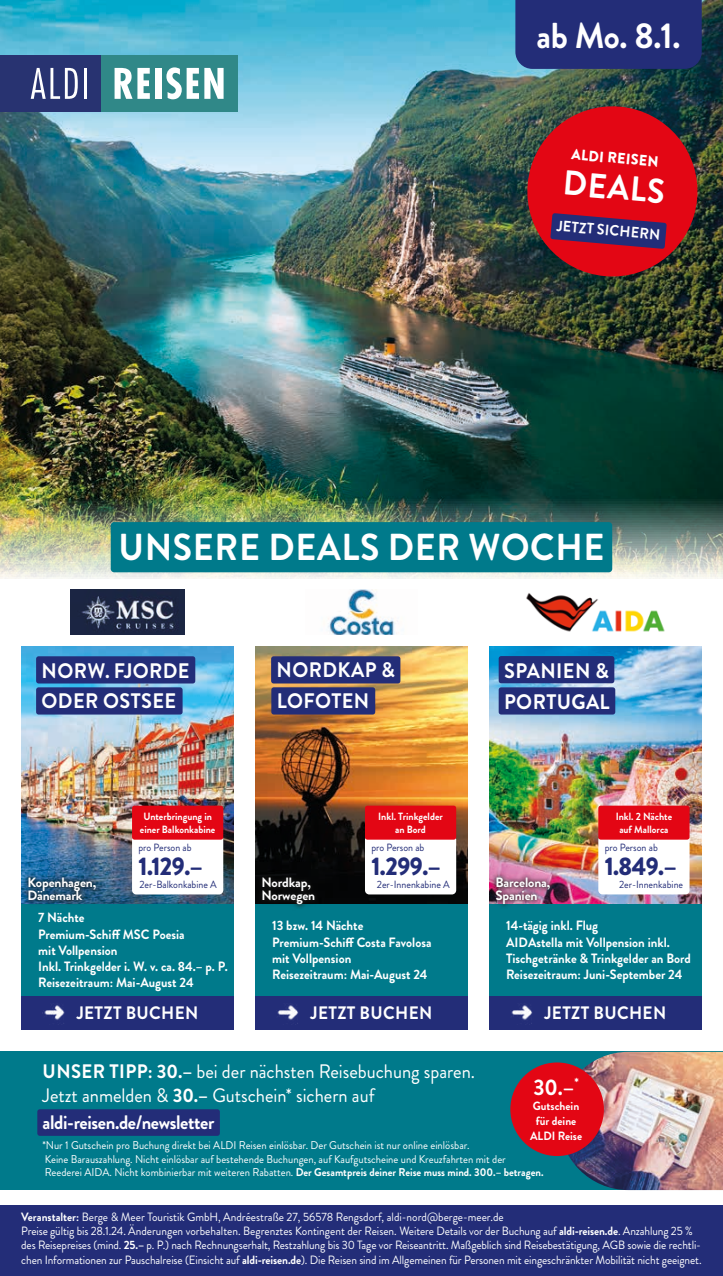
<style>
.page{position:relative;width:723px;height:1276px;background:#fff}
.page>*{position:absolute;margin:0;border:0;box-sizing:border-box;transform-origin:0 0}
.t1{font:700 37.5px "Brandon Grotesque";letter-spacing:.02em;color:#fff;scale:.95 1}
.t2{font:700 36px "Brandon Grotesque";color:#fff;scale:.95 1}
.t3{font:700 34.5px "Brandon Grotesque";color:#fff;scale:.95 1}
.t4{font:900 25.5px "Brandon Grotesque";letter-spacing:-.02em;color:#232d78;scale:.95 1}
.t5{font:700 22.5px "Brandon Grotesque";color:#fff;scale:.95 1}
.t6{font:700 21px/31.2px "Brandon Grotesque";letter-spacing:.02em;color:#fff;scale:.95 1}
.t7{font:19.5px/23.4px "Brandon Grotesque";color:#fff;scale:.95 1}
.t8{font:700 19.5px "Brandon Grotesque";letter-spacing:-.02em;color:#fff;scale:.95 1}
.t9{font:700 18px "Brandon Grotesque";letter-spacing:.02em;color:#fff;scale:.95 1}
.t10{font:700 15px "Brandon Grotesque";color:#fff;scale:.95 1}
.t11{font:900 15px "Brandon Grotesque";color:#fff;scale:.95 1}
.t12{font:700 13.5px/16.2px "Brandon Grotesque";color:#fff;scale:.95 1}
.t13{font:700 13.5px/12.6px "Brandon Grotesque";color:#fff}
.t14{font:12px/14.4px "Brandon Grotesque";letter-spacing:-.01em;color:#fff;scale:.95 1}
.t15{font:700 12px/15px "Brandon Grotesque";color:#fff;text-align:center;scale:.95 1}
.t16{font:11.25px/13.5px "Brandon Grotesque";color:#fff;scale:.95 1}
.t17{font:10.5px "Brandon Grotesque";color:#232d78;scale:.95 1}
.t18{font:700 10.5px/12.6px "Brandon Grotesque";color:#fff;text-align:center;scale:.95 1}
.s1{font-weight:700}
</style>
<div class="page">
<img style="left:0;top:0;width:723px;height:578px">
<img style="left:489px;top:646px;width:213px;height:258px">
<div style="left:111px;top:522px;width:501px;height:50px;background:#007a8b;border-radius:4px"></div>
<img style="left:523px;top:103px;width:178px;height:177px">
<div style="left:515px;top:0;width:187px;height:69px;background:#232d78"></div>
<div style="left:489px;top:995px;width:213px;height:34px;background:#232d78"></div>
<img style="left:511px;top:1005px;width:22px;height:19px">
<div style="left:489px;top:904px;width:213px;height:91px;background:#007a8b"></div>
<div style="left:499px;top:656px;width:115px;height:27px;background:#232d78;border-radius:3px"></div>
<div style="left:499px;top:687px;width:116px;height:27px;background:#232d78;border-radius:3px"></div>
<div style="left:255px;top:995px;width:213px;height:34px;background:#232d78"></div>
<img style="left:277px;top:1005px;width:22px;height:19px">
<img style="left:255px;top:646px;width:213px;height:258px">
<div style="left:255px;top:904px;width:213px;height:91px;background:#007a8b"></div>
<div style="left:271px;top:656px;width:129px;height:27px;background:#232d78;border-radius:3px"></div>
<img style="left:21px;top:646px;width:213px;height:258px">
<div style="left:21px;top:995px;width:213px;height:34px;background:#232d78"></div>
<img style="left:44px;top:1005px;width:21px;height:19px">
<div style="left:21px;top:904px;width:213px;height:91px;background:#007a8b"></div>
<div style="left:36px;top:656px;width:159px;height:27px;background:#232d78;border-radius:3px"></div>
<div style="left:100px;top:55px;width:137px;height:56px;background:#308888"></div>
<svg style="left:115px;top:68px;width:35px;height:31px"></svg>
<div style="left:155px;top:68px;width:6px;height:31px;background:#fff"></div>
<svg style="left:166px;top:67px;width:58px;height:32px"></svg>
<div style="left:0;top:55px;width:100px;height:56px;background:#283371"></div>
<svg style="left:31px;top:68px;width:47px;height:31px"></svg>
<hr style="left:84px;top:68px;width:2px;height:31px;background:#fff">
<div style="left:271px;top:687px;width:104px;height:27px;background:#232d78;border-radius:3px"></div>
<div style="left:365px;top:835px;width:91px;height:59px;background:#fff;border-radius:4px"></div>
<div style="left:598px;top:835px;width:91px;height:59px;background:#fff;border-radius:4px"></div>
<div style="left:132px;top:835px;width:91px;height:59px;background:#fff;border-radius:4px"></div>
<div style="left:365px;top:805px;width:91px;height:34px;background:#e30614;border-radius:3px"></div>
<div style="left:598px;top:805px;width:91px;height:34px;background:#e30614;border-radius:3px"></div>
<div style="left:132px;top:805px;width:91px;height:34px;background:#e30614;border-radius:3px"></div>
<div style="left:0;top:1052px;width:723px;height:138px;background:#007a8b"></div>
<img style="left:564px;top:1052px;width:159px;height:138px">
<div style="left:510px;top:1062px;width:94px;height:94px;background:#e30614;border-radius:50%"></div>
<div style="left:37px;top:1109px;width:183px;height:26px;background:#232d78;border-radius:3px"></div>
<div style="left:0;top:1205px;width:723px;height:71px;background:#232d78"></div>
<img style="left:526px;top:593px;width:139px;height:39px">
<img style="left:328px;top:589px;width:67px;height:45px">
<img style="left:71px;top:589px;width:113px;height:45px">
<div style="left:36px;top:687px;width:147px;height:27px;background:#232d78;border-radius:3px"></div>
<div style="left:21px;top:870px;width:82px;height:37px;background:#1d1d1b;opacity:.75"></div>
<div style="left:255px;top:870px;width:67px;height:41px;background:#1d1d1b;opacity:.75"></div>
<div style="left:489px;top:870px;width:68px;height:41px;background:#1d1d1b;opacity:.75"></div>
<h2 class="t2" style="left:537px;top:10px;width:153px">ab Mo. 8.1.</h2>
<p class="t11" style="left:572px;top:144px;width:93px;rotate:5deg">ALDI REISEN</p>
<h3 class="t3" style="left:565px;top:158px;width:109px;rotate:5deg">DEALS</h3>
<p class="t10" style="left:558px;top:215px;width:111px;rotate:5deg">JETZT SICHERN</p>
<h1 class="t1" style="left:118px;top:521px;width:513px">UNSERE DEALS DER WOCHE</h1>
<h3 class="t6" style="left:42px;top:655px;width:157px">NORW. FJORDE</h3>
<h3 class="t6" style="left:42px;top:686px;width:143px">ODER OSTSEE</h3>
<h3 class="t6" style="left:277px;top:655px;width:126px">NORDKAP &amp;</h3>
<h3 class="t6" style="left:277px;top:686px;width:99px">LOFOTEN</h3>
<h3 class="t6" style="left:504px;top:655px;width:113px">SPANIEN &amp;<br>PORTUGAL</h3>
<p class="t18" style="left:140px;top:810px;width:81px">Unterbringung in einer Balkonkabine</p>
<p class="t18" style="left:378px;top:810px;width:69px">Inkl. Trinkgelder an Bord</p>
<p class="t18" style="left:616px;top:810px;width:61px">Inkl. 2 Nächte auf Mallorca</p>
<p class="t17" style="left:138px;top:840px;width:57px">pro Person ab</p>
<h3 class="t4" style="left:138px;top:848px;width:69px">1.129.–</h3>
<p class="t17" style="left:139px;top:876px;width:83px">2er-Balkonkabine A</p>
<p class="t17" style="left:371px;top:840px;width:57px">pro Person ab</p>
<h3 class="t4" style="left:371px;top:848px;width:75px">1.299.–</h3>
<p class="t17" style="left:377px;top:876px;width:78px">2er-Innenkabine A</p>
<p class="t13" style="left:28px;top:876px;width:70px">Kopenhagen,<br>Dänemark</p>
<p class="t13" style="left:261px;top:876px;width:55px">Nordkap,<br>Norwegen</p>
<p class="t13" style="left:495px;top:876px;width:56px">Barcelona,<br>Spanien</p>
<p class="t17" style="left:605px;top:840px;width:57px">pro Person ab</p>
<h3 class="t4" style="left:605px;top:848px;width:77px">1.849.–</h3>
<p class="t17" style="left:619px;top:876px;width:69px">2er-Innenkabine</p>
<p class="t12" style="left:38px;top:909px;width:201px">7 Nächte<br>Premium-Schiff MSC Poesia<br>mit Vollpension<br>Inkl. Trinkgelder i. W. v. ca. 84.– p. P.<br>Reisezeitraum: Mai-August 24</p>
<h3 class="t9" style="left:77px;top:1000px;width:130px">JETZT BUCHEN</h3>
<p class="t12" style="left:272px;top:918px;width:169px">13 bzw. 14 Nächte<br>Premium-Schiff Costa Favolosa mit Vollpension<br>Reisezeitraum: Mai-August 24</p>
<h3 class="t9" style="left:311px;top:999px;width:130px">JETZT BUCHEN</h3>
<p class="t12" style="left:506px;top:918px;width:196px">14-tägig inkl. Flug<br>AIDAstella mit Vollpension inkl.<br>Tischgetränke &amp; Trinkgelder an Bord<br>Reisezeitraum: Juni-September 24</p>
<h3 class="t9" style="left:544px;top:1000px;width:130px">JETZT BUCHEN</h3>
<h3 class="t7" style="left:43px;top:1060px;width:457px"><span class="s1">UNSER TIPP: 30.–</span> bei der nächsten Reisebuchung sparen.<br>Jetzt anmelden &amp; <span class="s1">30.–</span> Gutschein* sichern auf <span class="s1">aldi-reisen.de/newsletter</span></h3>
<h3 class="t5" style="left:533px;top:1071px;width:49px">30.–<sup>*</sup></h3>
<p class="t15" style="left:530px;top:1098px;width:56px">Gutschein für deine<br>ALDI Reise</p>
<h3 class="t8" style="left:43px;top:1109px;width:182px">aldi-reisen.de/newsletter</h3>
<p class="t16" style="left:43px;top:1138px;width:529px">*Nur 1 Gutschein pro Buchung direkt bei ALDI Reisen einlösbar. Der Gutschein ist nur online einlösbar.<br>Keine Barauszahlung. Nicht einlösbar auf bestehende Buchungen, auf Kaufgutscheine und Kreuzfahrten mit der<br>Reederei AIDA. Nicht kombinierbar mit weiteren Rabatten. <span class="s1">Der Gesamtpreis deiner Reise muss mind. 300.– betragen.</span></p>
<p class="t14" style="left:21px;top:1209px;width:717px"><span class="s1">Veranstalter:</span> Berge &amp; Meer Touristik GmbH, Andréestraße 27, 56578 Rengsdorf, aldi-nord@berge-meer.de<br>Preise gültig bis 28.1.24. Änderungen vorbehalten. Begrenztes Kontingent der Reisen. Weitere Details vor der Buchung auf <span class="s1">aldi-reisen.de</span>. Anzahlung 25 % des Reisepreises (mind. <span class="s1">25.–</span> p. P.) nach Rechnungserhalt, Restzahlung bis 30 Tage vor Reiseantritt. Maßgeblich sind Reisebestätigung, AGB sowie die rechtli&shy;chen Informationen zur Pauschalreise (Einsicht auf <span class="s1">aldi-reisen.de</span>). Die Reisen sind im Allgemeinen für Personen mit eingeschränkter Mobilität nicht geeignet.</p>
</div>
